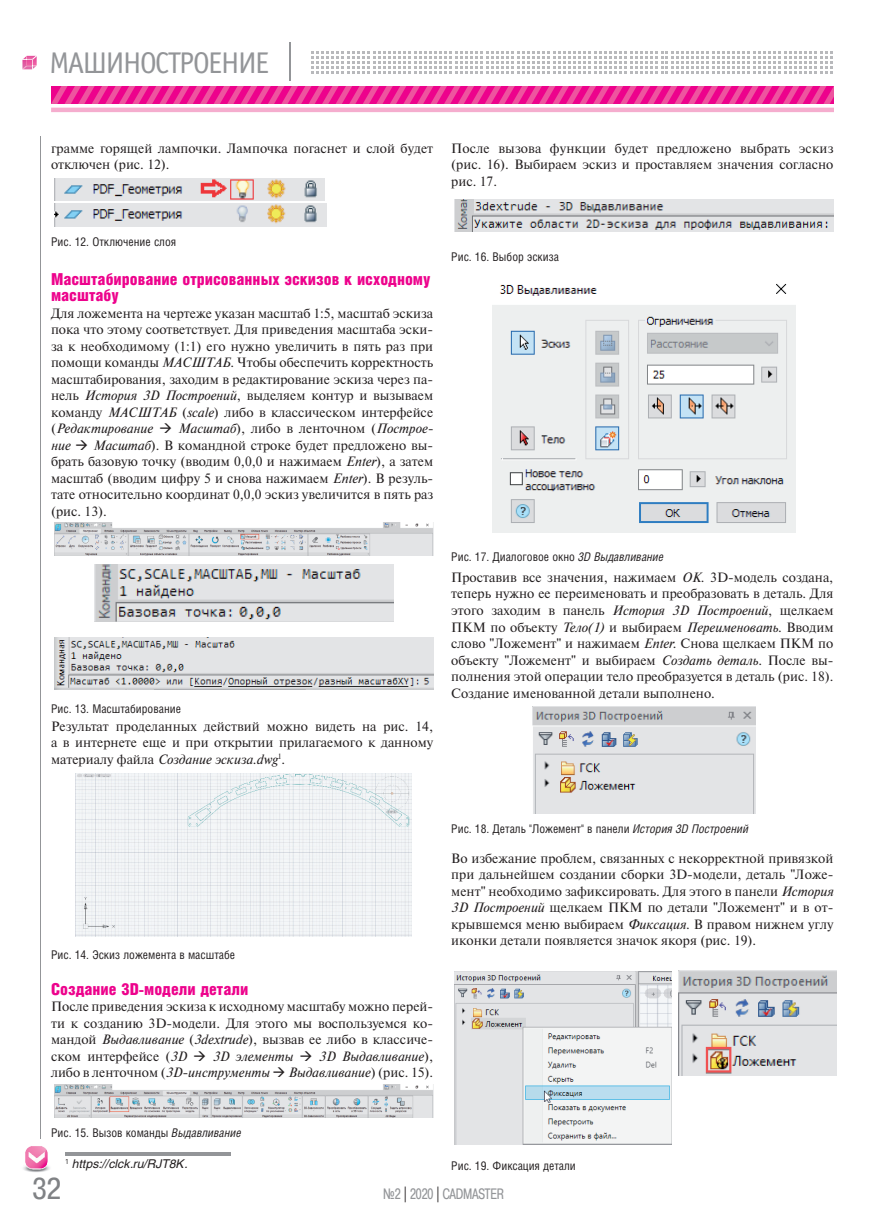
<style>
.page{position:relative;width:893px;height:1221px;background:#fff}
.page>*{position:absolute;margin:0;border:0;box-sizing:border-box;transform-origin:0 0}
.t1{font:30px "Officina Sans C";letter-spacing:-.05em;color:#939598}
.t2{font:30px "Pragmatica Cond C";color:#808285;scale:1.07 1}
.t3{font:900 16.5px/16.5px "Helios Cond";color:#ed028c}
.t4{font:15px "Pragmatica Cond C";color:#939598;scale:.9 1}
.t5{font:13.5px/16.5px "Newton C";color:#231f20;text-align:justify}
.t6{font:12px "Helios Cond";color:#231f20}
.t7{font:italic 12px "Helios";color:#231f20}
.s1{font-style:italic}
.s2{color:#231f20}
</style>
<div class="page">
<svg style="left:22px;top:55px;width:15px;height:15px"></svg>
<hr style="left:290px;top:42px;width:1px;height:38px;background:#939598">
<svg style="left:311px;top:51px;width:522px;height:23px"></svg>
<svg style="left:51px;top:86px;width:782px;height:18px"></svg>
<hr style="left:51px;top:108px;width:782px;height:4px;background:#f5adce">
<hr style="left:40px;top:136px;width:1px;height:1002px;background:#939598">
<img style="left:54px;top:179px;width:270px;height:21px">
<img style="left:54px;top:204px;width:272px;height:22px">
<img style="left:54px;top:523px;width:379px;height:33px">
<img style="left:94px;top:565px;width:299px;height:57px">
<img style="left:54px;top:637px;width:379px;height:52px">
<img style="left:76px;top:773px;width:336px;height:163px">
<img style="left:54px;top:1084px;width:379px;height:33px">
<img style="left:454px;top:200px;width:379px;height:31px">
<img style="left:492px;top:284px;width:304px;height:248px">
<img style="left:532px;top:706px;width:224px;height:107px">
<img style="left:454px;top:971px;width:218px;height:173px">
<img style="left:678px;top:970px;width:158px;height:105px">
<img style="left:23px;top:1146px;width:27px;height:26px">
<hr style="left:65px;top:1151px;width:166px;height:3px;background:#939598">
<h1 class="t1" style="left:49px;top:51px;width:222px">МАШИНОСТРОЕНИЕ</h1>
<p class="t5" style="left:51px;top:141px;width:384px">грамме горящей лампочки. Лампочка погаснет и слой будет отключен (рис. 12).</p>
<p class="t5" style="left:451px;top:141px;width:384px">После вызова функции будет предложено выбрать эскиз (рис. 16). Выбираем эскиз и проставляем значения согласно рис. 17.</p>
<p class="t6" style="left:51px;top:237px;width:127px">Рис. 12. Отключение слоя</p>
<p class="t3" style="left:51px;top:272px;width:381px">Масштабирование отрисованных эскизов к исходному масштабу</p>
<p class="t5" style="left:51px;top:306px;width:384px">Для ложемента на чертеже указан масштаб 1:5, масштаб эскиза пока что этому соответствует. Для приведения масштаба эски&shy;за к необходимому (1:1) его нужно увеличить в пять раз при помощи команды <span class="s1">МАСШТАБ</span>. Чтобы обеспечить корректность масштабирования, заходим в редактирование эскиза через па&shy;нель <span class="s1">История 3D Построений</span>, выделяем контур и вызываем команду <span class="s1">МАСШТАБ</span> (<span class="s1">scale</span>) либо в классическом интерфейсе (<span class="s1">Редактирование</span> → <span class="s1">Масштаб</span>), либо в ленточном (<span class="s1">Построе&shy;ние</span> → <span class="s1">Масштаб</span>). В командной строке будет предложено вы&shy;брать базовую точку (вводим 0,0,0 и нажимаем <span class="s1">Enter</span>), а затем масштаб (вводим цифру 5 и снова нажимаем <span class="s1">Enter</span>). В резуль&shy;тате относительно координат 0,0,0 эскиз увеличится в пять раз (рис. 13).</p>
<p class="t6" style="left:51px;top:704px;width:131px">Рис. 13. Масштабирование</p>
<p class="t5" style="left:51px;top:718px;width:384px">Результат проделанных действий можно видеть на рис. 14, а в интернете еще и при открытии прилагаемого к данному материалу файла <span class="s1">Создание эскиза.dwg</span><sup>1</sup>.</p>
<p class="t6" style="left:451px;top:252px;width:109px">Рис. 16. Выбор эскиза</p>
<p class="t6" style="left:451px;top:552px;width:214px">Рис. 17. Диалоговое окно <span class="s1">3D Выдавливание</span></p>
<p class="t5" style="left:451px;top:570px;width:384px">Проставив все значения, нажимаем <span class="s1">ОК</span>. 3D-модель создана, теперь нужно ее переименовать и преобразовать в деталь. Для этого заходим в панель <span class="s1">История 3D Построений</span>, щелкаем ПКМ по объекту <span class="s1">Тело(1)</span> и выбираем <span class="s1">Переименовать</span>. Вводим слово "Ложемент" и нажимаем <span class="s1">Enter.</span> Снова щелкаем ПКМ по объекту "Ложемент" и выбираем <span class="s1">Создать деталь</span>. После вы&shy;полнения этой операции тело преобразуется в деталь (рис. 18).<br>Создание именованной детали выполнено.</p>
<p class="t6" style="left:51px;top:950px;width:186px">Рис. 14. Эскиз ложемента в масштабе</p>
<p class="t3" style="left:51px;top:982px;width:199px">Создание 3D-модели детали</p>
<p class="t5" style="left:51px;top:999px;width:384px">После приведения эскиза к исходному масштабу можно перей&shy;ти к созданию 3D-модели. Для этого мы воспользуемся ко&shy;мандой <span class="s1">Выдавливание</span> (<span class="s1">3dextrude</span>), вызвав ее либо в классиче&shy;ском интерфейсе (<span class="s1">3D</span> → <span class="s1">3D элементы</span> → <span class="s1">3D Выдавливание</span>), либо в ленточном (<span class="s1">3D-инструменты</span> → <span class="s1">Выдавливание</span>) (рис. 15).</p>
<p class="t6" style="left:451px;top:824px;width:299px">Рис. 18. Деталь "Ложемент" в панели <span class="s1">История 3D Построений</span></p>
<p class="t5" style="left:451px;top:850px;width:384px">Во избежание проблем, связанных с некорректной привязкой при дальнейшем создании сборки 3D-модели, деталь "Ложе&shy;мент" необходимо зафиксировать. Для этого в панели <span class="s1">История 3D Построений</span> щелкаем ПКМ по детали "Ложемент" и в от&shy;крывшемся меню выбираем <span class="s1">Фиксация</span>. В правом нижнем углу иконки детали появляется значок якоря (рис. 19).</p>
<p class="t6" style="left:51px;top:1128px;width:192px">Рис. 15. Вызов команды <span class="s1">Выдавливание</span></p>
<p class="t7" style="left:65px;top:1158px;width:124px"><sup>1</sup> https://clck.ru/RJT8K.</p>
<p class="t6" style="left:451px;top:1161px;width:126px">Рис. 19. Фиксация детали</p>
<h1 class="t2" style="left:33px;top:1171px;width:28px">32</h1>
<p class="t4" style="left:383px;top:1185px;width:135px">¹2 <span class="s2">|</span> 2020 <span class="s2">|</span> CADMASTER</p>
</div>
